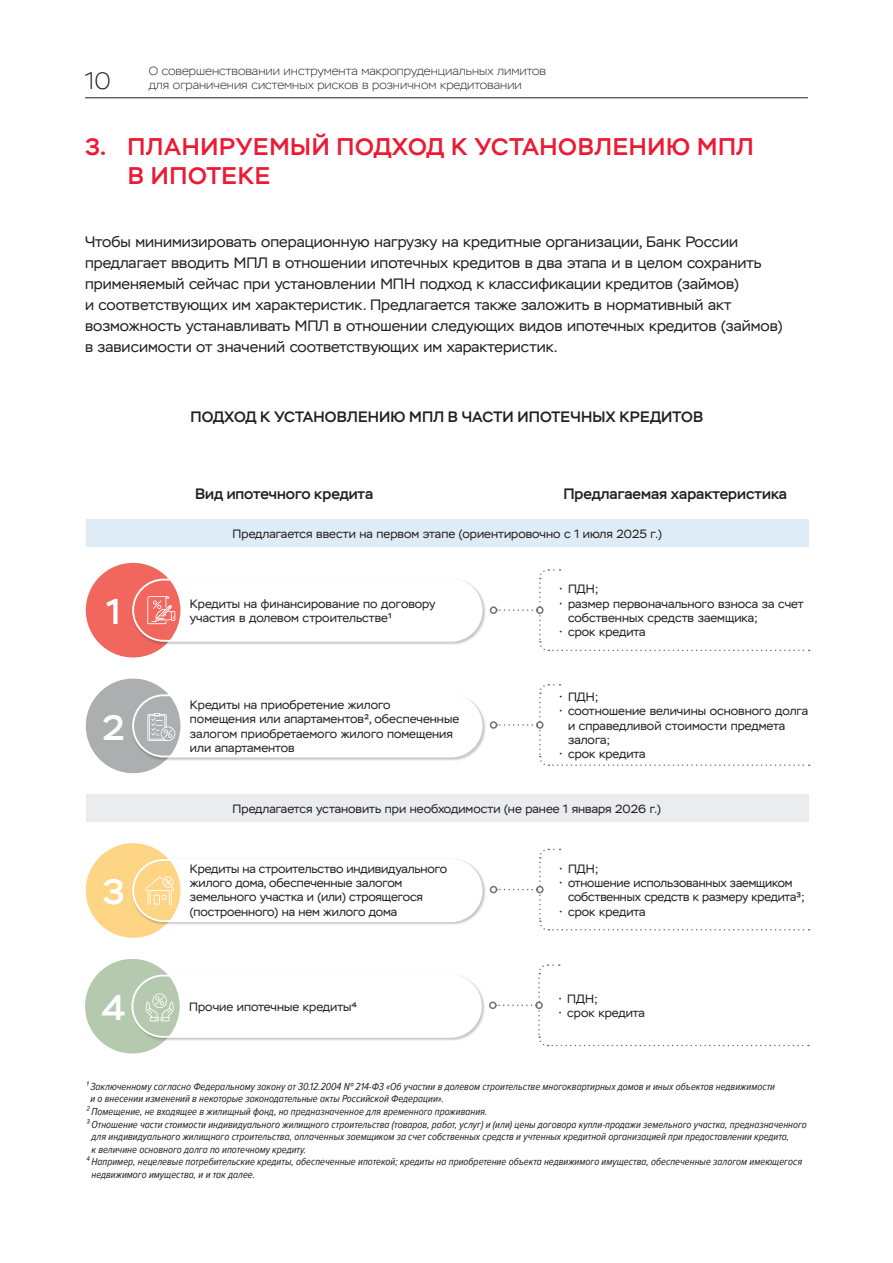
<style>
.page{position:relative;width:893px;height:1263px;background:#fff}
.page>*{position:absolute;margin:0;border:0;box-sizing:border-box;transform-origin:0 0}
.t1{font:500 35.7px "CB Stem";color:#fff}
.t2{font:500 24px/28.8px "CB Stem";letter-spacing:.03em;color:#ed1a33}
.t3{font:200 24px "CB Stem";color:#231f20}
.t4{font:15px/21px "CB Stem";color:#231f20}
.t5{font:500 15px "CB Stem";color:#231f20}
.t6{font:12px/14.4px "CB Stem";color:#231f20}
.t7{font:200 12px/14.4px "CB Stem";color:#231f20}
.t8{font:italic 10.5px "Proxima Nova A Cond";color:#231f20}
</style>
<div class="page">
<hr style="left:85px;top:98px;width:723px;height:1px;background:#231f20">
<div style="left:132px;top:578px;width:354px;height:67px;background:#231f20;opacity:.25"></div>
<div style="left:133px;top:579px;width:349px;height:62px;background:#fff;border-radius:31px"></div>
<div style="left:132px;top:579px;width:350px;height:63px;border:2px solid #fff;border-radius:31px"></div>
<div style="left:132px;top:694px;width:354px;height:67px;background:#231f20;opacity:.25"></div>
<div style="left:133px;top:695px;width:349px;height:61px;background:#fff;border-radius:31px"></div>
<div style="left:132px;top:694px;width:350px;height:63px;border:2px solid #fff;border-radius:31px"></div>
<div style="left:132px;top:858px;width:354px;height:67px;background:#231f20;opacity:.25"></div>
<div style="left:133px;top:860px;width:349px;height:61px;background:#fff;border-radius:31px"></div>
<div style="left:132px;top:859px;width:350px;height:63px;border:2px solid #fff;border-radius:31px"></div>
<div style="left:131px;top:974px;width:354px;height:67px;background:#231f20;opacity:.25"></div>
<div style="left:132px;top:975px;width:349px;height:62px;background:#fff;border-radius:31px"></div>
<div style="left:131px;top:975px;width:351px;height:63px;border:2px solid #fff;border-radius:31px"></div>
<div style="left:86px;top:520px;width:723px;height:27px;background:#ddecf6"></div>
<div style="left:86px;top:794px;width:723px;height:28px;background:#ebeced"></div>
<svg style="left:496px;top:569px;width:314px;height:83px"></svg>
<div style="left:536px;top:606px;width:8px;height:8px;border:2px solid #6f7172;border-radius:50%"></div>
<div style="left:490px;top:606px;width:7px;height:8px;border:2px solid #6f7172;border-radius:50%"></div>
<svg style="left:496px;top:684px;width:314px;height:82px"></svg>
<div style="left:536px;top:721px;width:8px;height:8px;border:2px solid #6f7172;border-radius:50%"></div>
<div style="left:490px;top:721px;width:7px;height:8px;border:2px solid #6f7172;border-radius:50%"></div>
<svg style="left:496px;top:848px;width:314px;height:83px"></svg>
<div style="left:536px;top:886px;width:8px;height:7px;border:2px solid #6f7172;border-radius:50%"></div>
<div style="left:490px;top:886px;width:7px;height:7px;border:2px solid #6f7172;border-radius:50%"></div>
<svg style="left:496px;top:964px;width:313px;height:83px"></svg>
<div style="left:535px;top:1001px;width:8px;height:8px;border:2px solid #6f7172;border-radius:50%"></div>
<div style="left:489px;top:1001px;width:7px;height:8px;border:2px solid #6f7172;border-radius:50%"></div>
<svg style="left:86px;top:843px;width:94px;height:95px"></svg>
<svg style="left:86px;top:563px;width:94px;height:94px"></svg>
<svg style="left:85px;top:959px;width:95px;height:94px"></svg>
<svg style="left:86px;top:678px;width:94px;height:95px"></svg>
<h2 class="t3" style="left:85px;top:68px;width:27px">10</h2>
<p class="t7" style="left:149px;top:64px;width:399px">О совершенствовании инструмента макропруденциальных лимитов для ограничения системных рисков в розничном кредитовании</p>
<h2 class="t2" style="left:128px;top:132px;width:628px;text-indent:-43px">3. ПЛАНИРУЕМЫЙ ПОДХОД К УСТАНОВЛЕНИЮ МПЛ<br>В ИПОТЕКЕ</h2>
<p class="t4" style="left:85px;top:232px;width:699px">Чтобы минимизировать операционную нагрузку на кредитные организации, Банк России предлагает вводить МПЛ в отношении ипотечных кредитов в два этапа и в целом сохранить применяемый сейчас при установлении МПН подход к классификации кредитов (займов)<br>и соответствующих им характеристик. Предлагается также заложить в нормативный акт возможность устанавливать МПЛ в отношении следующих видов ипотечных кредитов (займов) в зависимости от значений соответствующих им характеристик.</p>
<h3 class="t5" style="left:191px;top:407px;width:514px">ПОДХОД К УСТАНОВЛЕНИЮ МПЛ В ЧАСТИ ИПОТЕЧНЫХ КРЕДИТОВ</h3>
<h3 class="t5" style="left:195px;top:484px;width:180px">Вид ипотечного кредита</h3>
<h3 class="t5" style="left:563px;top:484px;width:225px">Предлагаемая характеристика</h3>
<h1 class="t1" style="left:106px;top:590px;width:16px">1</h1>
<h1 class="t1" style="left:102px;top:705px;width:24px">2</h1>
<h1 class="t1" style="left:103px;top:870px;width:23px">3</h1>
<h1 class="t1" style="left:102px;top:986px;width:25px">4</h1>
<p class="t6" style="left:233px;top:527px;width:431px">Предлагается ввести на первом этапе (ориентировочно с 1 июля 2025 г.)</p>
<p class="t6" style="left:190px;top:596px;width:247px">Кредиты на финансирование по договору участия в долевом строительстве¹</p>
<p class="t6" style="left:190px;top:698px;width:271px">Кредиты на приобретение жилого помещения или апартаментов², обеспеченные залогом приобретаемого жилого помещения или апартаментов</p>
<p class="t6" style="left:559px;top:582px;width:41px">• ПДН;</p>
<p class="t6" style="left:568px;top:596px;width:237px;text-indent:-9px">• размер первоначального взноса за счет собственных средств заемщика;</p>
<p class="t6" style="left:559px;top:625px;width:88px">• срок кредита</p>
<p class="t6" style="left:559px;top:690px;width:41px">• ПДН;</p>
<p class="t6" style="left:568px;top:704px;width:242px;text-indent:-9px">• соотношение величины основного долга и справедливой стоимости предмета залога;</p>
<p class="t6" style="left:559px;top:747px;width:88px">• срок кредита</p>
<p class="t6" style="left:233px;top:802px;width:430px">Предлагается установить при необходимости (не ранее 1 января 2026 г.)</p>
<p class="t6" style="left:190px;top:861px;width:259px">Кредиты на строительство индивидуального жилого дома, обеспеченные залогом земельного участка и (или) строящегося (построенного) на нем жилого дома</p>
<p class="t6" style="left:189px;top:1000px;width:169px">Прочие ипотечные кредиты⁴</p>
<p class="t6" style="left:559px;top:861px;width:41px">• ПДН;</p>
<p class="t6" style="left:568px;top:876px;width:238px;text-indent:-9px">• отношение использованных заемщиком собственных средств к размеру кредита³;</p>
<p class="t6" style="left:559px;top:905px;width:88px">• срок кредита</p>
<p class="t6" style="left:559px;top:991px;width:41px">• ПДН;</p>
<p class="t6" style="left:559px;top:1006px;width:88px">• срок кредита</p>
<p class="t8" style="left:86px;top:1078px;width:691px">¹ Заключенному согласно Федеральному закону от 30.12.2004 № 214‑ФЗ «Об участии в долевом строительстве многоквартирных домов и иных объектов недвижимости</p>
<p class="t8" style="left:90px;top:1091px;width:355px">и о внесении изменений в некоторые законодательные акты Российской Федерации».</p>
<p class="t8" style="left:86px;top:1104px;width:403px">² Помещение, не входящее в жилищный фонд, но предназначенное для временного проживания.</p>
<p class="t8" style="left:86px;top:1116px;width:723px">³ Отношение части стоимости индивидуального жилищного строительства (товаров, работ, услуг) и (или) цены договора купли-продажи земельного участка, предназначенного</p>
<p class="t8" style="left:91px;top:1129px;width:699px">для индивидуального жилищного строительства, оплаченных заемщиком за счет собственных средств и учтенных кредитной организацией при предоставлении кредита,</p>
<p class="t8" style="left:91px;top:1141px;width:216px">к величине основного долга по ипотечному кредиту.</p>
<p class="t8" style="left:86px;top:1154px;width:718px">⁴ Например, нецелевые потребительские кредиты, обеспеченные ипотекой; кредиты на приобретение объекта недвижимого имущества, обеспеченные залогом имеющегося</p>
<p class="t8" style="left:91px;top:1167px;width:165px">недвижимого имущества, и и так далее.</p>
</div>
